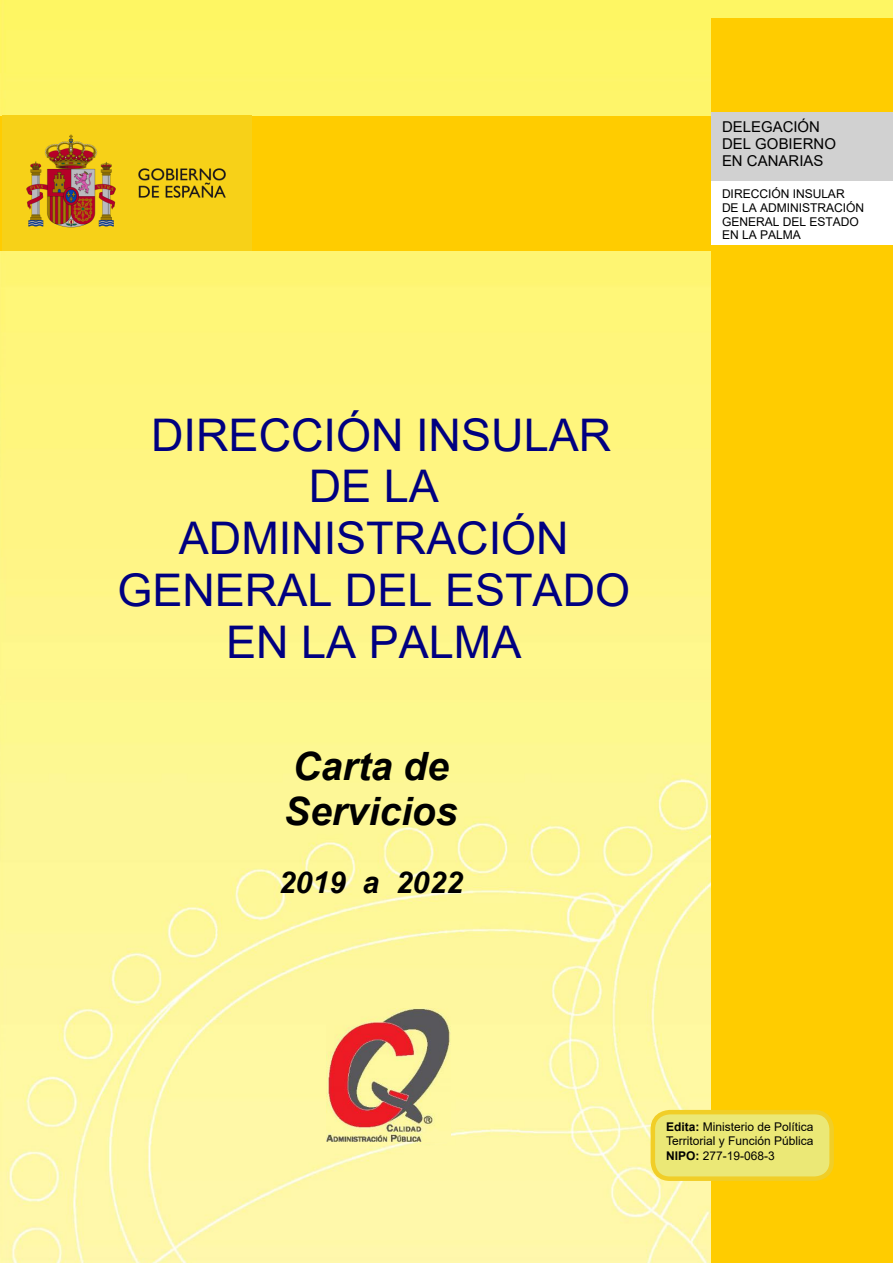
<style>
.page{position:relative;width:893px;height:1263px;background:#fff}
.page>*{position:absolute;margin:0;border:0;box-sizing:border-box;transform-origin:0 0}
.t1{font:45px/51.8px "Arial";color:#000080;text-align:center}
.t2{font:italic 700 39px/44.8px "Arial";color:#000}
.t3{font:italic 700 30px "Arial";color:#000}
.t4{font:15px/17.2px "Arial";color:#000}
.t5{font:12px/13.8px "Arial";color:#000}
.s1{font-weight:700}
</style>
<div class="page">
<img style="left:0;top:0;width:893px;height:1263px">
<img style="left:326px;top:1009px;width:124px;height:132px">
<div style="left:0;top:116px;width:893px;height:135px;background:#fc0"></div>
<img style="left:2px;top:115px;width:250px;height:136px">
<div style="left:711px;top:18px;width:182px;height:1245px;background:#fc0"></div>
<div style="left:711px;top:112px;width:182px;height:71px;background:#d1d1d1"></div>
<div style="left:711px;top:182px;width:182px;height:63px;background:#fff"></div>
<img style="left:101px;top:409px;width:546px;height:362px">
<img style="left:101px;top:743px;width:540px;height:251px">
<div style="left:653px;top:1112px;width:179px;height:67px;background:#ebe876;border-radius:17px"></div>
<div style="left:651px;top:1110px;width:183px;height:71px;border:4px solid #f1ce27;border-radius:17px"></div>
<h1 class="t1" style="left:117px;top:409px;width:514px">DIRECCIÓN INSULAR<br>DE LA<br>ADMINISTRACIÓN<br>GENERAL DEL ESTADO<br>EN LA PALMA</h1>
<h2 class="t2" style="left:284px;top:745px;width:175px">Carta de<br>Servicios</h2>
<h3 class="t3" style="left:279px;top:862px;width:185px">2019 a 2022</h3>
<p class="t4" style="left:722px;top:118px;width:116px">DELEGACIÓN<br>DEL GOBIERNO<br>EN CANARIAS</p>
<p class="t5" style="left:722px;top:187px;width:144px">DIRECCIÓN INSULAR<br>DE LA ADMINISTRACIÓN<br>GENERAL DEL ESTADO<br>EN LA PALMA</p>
<p class="t5" style="left:666px;top:1119px;width:149px;line-height:14.4px;text-align:justify"><span class="s1">Edita:</span> Ministerio de Política Territorial y Función Pública <span class="s1">NIPO:</span> 277-19-068-3</p>
</div>
